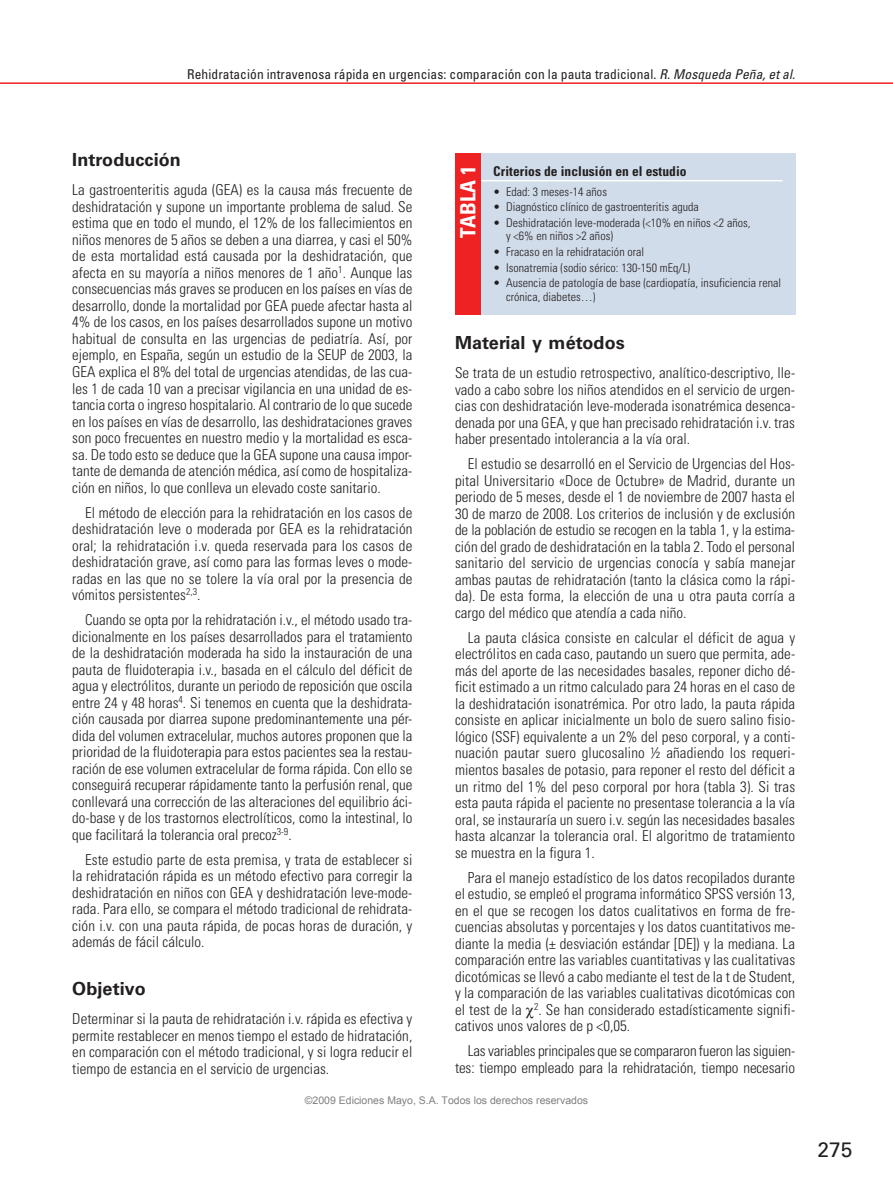
<style>
.page{position:relative;width:893px;height:1191px;background:#fff}
.page>*{position:absolute;margin:0;border:0;box-sizing:border-box;transform-origin:0 0}
.t1{font:700 condensed 21px "Univers LT Std";letter-spacing:.005em;color:#fff}
.t2{font:21px "Univers LT Std";color:#231f20}
.t3{font:700 18px "Univers LT Std";letter-spacing:.005em;color:#231f20}
.t4{font:300 condensed 15px/16.5px "Univers LT Std";letter-spacing:.005em;color:#231f20;text-align:justify}
.t5{font:condensed 13.5px "Univers LT Std";letter-spacing:.005em;color:#231f20}
.t6{font:700 condensed 13.5px "Univers LT Std";letter-spacing:.005em;color:#231f20}
.t7{font:300 condensed 12px/13.5px "Univers LT Std";letter-spacing:.005em;color:#231f20}
.t8{font:10.5px "Arial";color:#808080}
.s1{font-style:italic}
</style>
<div class="page">
<hr style="left:0;top:82px;width:893px;height:2px;background:#ee2123">
<div style="left:455px;top:153px;width:340px;height:162px;background:#d1dcea"></div>
<hr style="left:468px;top:180px;width:314px;height:1px;background:#fff">
<div style="left:455px;top:153px;width:25px;height:162px;background:#ee2123"></div>
<p class="t5" style="left:187px;top:68px;width:609px">Rehidratación intravenosa rápida en urgencias: comparación con la pauta tradicional. <span class="s1">R. Mosqueda Peña, et al.</span></p>
<p class="t3" style="left:72px;top:151px;width:110px">Introducción</p>
<p class="t4" style="left:72px;top:183px;width:342px">La gastroenteritis aguda (GEA) es la causa más frecuente de deshidratación y supone un importante problema de salud. Se estima que en todo el mundo, el 12% de los fallecimientos en niños menores de 5 años se deben a una diarrea, y casi el 50% de esta mortalidad está causada por la deshidratación, que afecta en su mayoría a niños menores de 1 año<sup>1</sup>. Aunque las consecuencias más graves se producen en los países en vías de desarrollo, donde la mortalidad por GEA puede afectar hasta al 4% de los casos, en los países desarrollados supone un motivo habitual de consulta en las urgencias de pediatría. Así, por ejemplo, en España, según un estudio de la SEUP de 2003, la GEA explica el 8% del total de urgencias atendidas, de las cua&shy;les 1 de cada 10 van a precisar vigilancia en una unidad de es&shy;tancia corta o ingreso hospitalario. Al contrario de lo que sucede en los países en vías de desarrollo, las deshidrataciones graves son poco frecuentes en nuestro medio y la mortalidad es esca&shy;sa. De todo esto se deduce que la GEA supone una causa impor&shy;tante de demanda de atención médica, así como de hospitaliza&shy;ción en niños, lo que conlleva un elevado coste sanitario.</p>
<p class="t4" style="left:72px;top:505px;width:342px;text-indent:13px">El método de elección para la rehidratación en los casos de deshidratación leve o moderada por GEA es la rehidratación oral; la rehidratación i.v. queda reservada para los casos de deshidratación grave, así como para las formas leves o mode&shy;radas en las que no se tolere la vía oral por la presencia de vómitos persistentes<sup>2,3</sup>.</p>
<p class="t4" style="left:72px;top:612px;width:342px;text-indent:13px">Cuando se opta por la rehidratación i.v., el método usado tra&shy;dicionalmente en los países desarrollados para el tratamiento de la deshidratación moderada ha sido la instauración de una pauta de fluidoterapia i.v., basada en el cálculo del déficit de agua y electrólitos, durante un periodo de reposición que oscila entre 24 y 48 horas<sup>4</sup>. Si tenemos en cuenta que la deshidrata&shy;ción causada por diarrea supone predominantemente una pér&shy;dida del volumen extracelular, muchos autores proponen que la prioridad de la fluidoterapia para estos pacientes sea la restau&shy;ración de ese volumen extracelular de forma rápida. Con ello se conseguirá recuperar rápidamente tanto la perfusión renal, que conllevará una corrección de las alteraciones del equilibrio áci&shy;do-base y de los trastornos electrolíticos, como la intestinal, lo que facilitará la tolerancia oral precoz<sup>3-9</sup>.</p>
<p class="t4" style="left:72px;top:852px;width:342px;text-indent:13px">Este estudio parte de esta premisa, y trata de establecer si la rehidratación rápida es un método efectivo para corregir la deshidratación en niños con GEA y deshidratación leve-mode&shy;rada. Para ello, se compara el método tradicional de rehidrata&shy;ción i.v. con una pauta rápida, de pocas horas de duración, y además de fácil cálculo.</p>
<p class="t3" style="left:72px;top:980px;width:75px">Objetivo</p>
<p class="t4" style="left:72px;top:1011px;width:342px">Determinar si la pauta de rehidratación i.v. rápida es efectiva y permite restablecer en menos tiempo el estado de hidratación, en comparación con el método tradicional, y si logra reducir el tiempo de estancia en el servicio de urgencias.</p>
<h1 class="t1" style="left:458px;top:237px;width:73px;rotate:-90deg">TABLA 1</h1>
<p class="t6" style="left:493px;top:164px;width:195px">Criterios de inclusión en el estudio</p>
<p class="t7" style="left:493px;top:185px;width:115px">• Edad: 3 meses-14 años</p>
<p class="t7" style="left:493px;top:201px;width:207px">• Diagnóstico clínico de gastroenteritis aguda</p>
<p class="t7" style="left:506px;top:216px;width:246px;text-indent:-13px">• Deshidratación leve-moderada (&lt;10% en niños &lt;2 años, y &lt;6% en niños &gt;2 años)</p>
<p class="t7" style="left:493px;top:246px;width:152px">• Fracaso en la rehidratación oral</p>
<p class="t7" style="left:493px;top:261px;width:198px">• Isonatremia (sodio sérico: 130-150 mEq/L)</p>
<p class="t7" style="left:506px;top:277px;width:277px;text-indent:-13px">• Ausencia de patología de base (cardiopatía, insuficiencia renal crónica, diabetes…)</p>
<p class="t3" style="left:455px;top:334px;width:171px">Material y métodos</p>
<p class="t4" style="left:455px;top:366px;width:342px">Se trata de un estudio retrospectivo, analítico-descriptivo, lle&shy;vado a cabo sobre los niños atendidos en el servicio de urgen&shy;cias con deshidratación leve-moderada isonatrémica desenca&shy;denada por una GEA, y que han precisado rehidratación i.v. tras haber presentado intolerancia a la vía oral.</p>
<p class="t4" style="left:455px;top:457px;width:342px;text-indent:13px">El estudio se desarrolló en el Servicio de Urgencias del Hos&shy;pital Universitario «Doce de Octubre» de Madrid, durante un periodo de 5 meses, desde el 1 de noviembre de 2007 hasta el 30 de marzo de 2008. Los criterios de inclusión y de exclusión de la población de estudio se recogen en la tabla 1, y la estima&shy;ción del grado de deshidratación en la tabla 2. Todo el personal sanitario del servicio de urgencias conocía y sabía manejar ambas pautas de rehidratación (tanto la clásica como la rápi&shy;da). De esta forma, la elección de una u otra pauta corría a cargo del médico que atendía a cada niño.</p>
<p class="t4" style="left:455px;top:630px;width:342px;text-indent:13px">La pauta clásica consiste en calcular el déficit de agua y electrólitos en cada caso, pautando un suero que permita, ade&shy;más del aporte de las necesidades basales, reponer dicho dé&shy;ficit estimado a un ritmo calculado para 24 horas en el caso de la deshidratación isonatrémica. Por otro lado, la pauta rápida consiste en aplicar inicialmente un bolo de suero salino fisio&shy;lógico (SSF) equivalente a un 2% del peso corporal, y a conti&shy;nuación pautar suero glucosalino ½ añadiendo los requeri&shy;mientos basales de potasio, para reponer el resto del déficit a un ritmo del 1% del peso corporal por hora (tabla 3). Si tras esta pauta rápida el paciente no presentase tolerancia a la vía oral, se instauraría un suero i.v. según las necesidades basales hasta alcanzar la tolerancia oral. El algoritmo de tratamiento se muestra en la figura 1.</p>
<p class="t4" style="left:455px;top:870px;width:342px;text-indent:13px">Para el manejo estadístico de los datos recopilados durante el estudio, se empleó el programa informático SPSS versión 13, en el que se recogen los datos cualitativos en forma de fre&shy;cuencias absolutas y porcentajes y los datos cuantitativos me&shy;diante la media (± desviación estándar [DE]) y la mediana. La comparación entre las variables cuantitativas y las cualitativas dicotómicas se llevó a cabo mediante el test de la t de Student, y la comparación de las variables cualitativas dicotómicas con el test de la <sup>2</sup>. Se han considerado estadísticamente signifi&shy;cativos unos valores de p &lt;0,05.</p>
<p class="t4" style="left:455px;top:1043px;width:342px;text-align:right">Las variables principales que se compararon fueron las siguien&shy;tes: tiempo empleado para la rehidratación, tiempo necesario</p>
<p class="t8" style="left:305px;top:1094px;width:285px">©2009 Ediciones Mayo, S.A. Todos los derechos reservados</p>
<h1 class="t2" style="left:817px;top:1139px;width:37px">275</h1>
</div>
